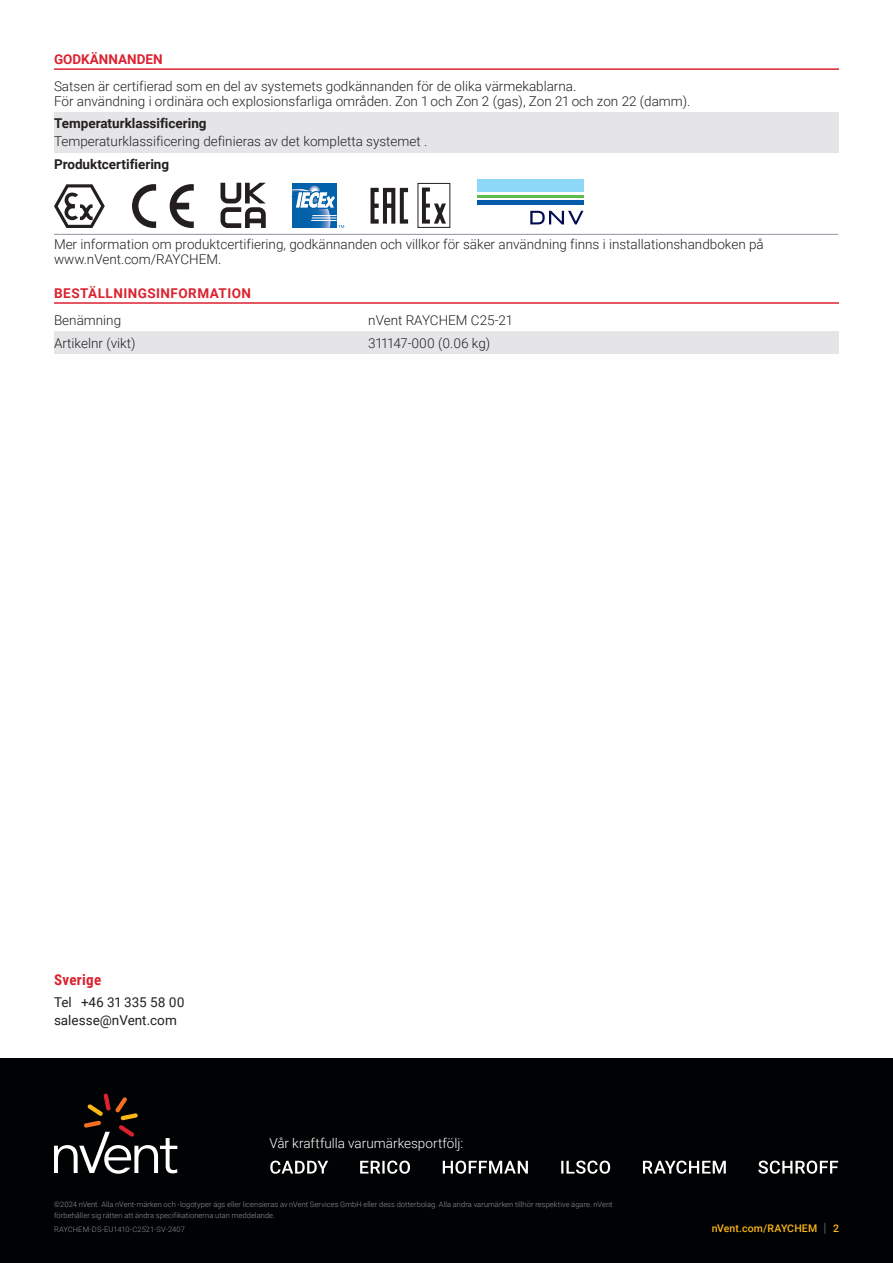
<style>
.page{position:relative;width:893px;height:1263px;background:#fff}
.page>*{position:absolute;margin:0;border:0;box-sizing:border-box;transform-origin:0 0}
.t1{font:700 15px "Roboto Condensed";letter-spacing:.02em;color:#db2230}
.Table_Text{font:300 13.5px/15.8px "Roboto";color:#231f20}
.Bodytext_1{font:300 13.5px "Roboto";color:#231f20}
.Bodytext_2{font:300 13.5px "Roboto";color:#231f20}
.Subhead_L-2{font:700 13.5px "Roboto";color:#231f20}
.t2{font:300 13.5px "Roboto";color:#fff}
.t3{font:13.5px/18px "Roboto";color:#231f20}
.Subhead{font:700 13.5px "Roboto";letter-spacing:.035em;color:#db2230}
.Subhead-2{font:700 13.5px "Roboto";color:#db2230}
.t4{font:500 10.5px "Roboto";letter-spacing:.015em;color:#fcb615}
.t5{font:300 7.5px/10.5px "Roboto";letter-spacing:.01em;color:#8f959e}
.s1{font-weight:300;font-size:12.6px;color:#8f959e}
</style>
<div class="page">
<div style="left:0;top:1058px;width:893px;height:205px;background:#010203"></div>
<svg style="left:54px;top:1093px;width:123px;height:81px"></svg>
<svg style="left:270px;top:1160px;width:568px;height:14px"></svg>
<hr style="left:54px;top:68px;width:785px;height:2px;background:#db2230">
<hr style="left:54px;top:302px;width:785px;height:2px;background:#db2230">
<div style="left:54px;top:112px;width:784px;height:40px;background:#e5e5e8"></div>
<hr style="left:54px;top:234px;width:784px;height:1px;background:#8f959e">
<svg style="left:54px;top:184px;width:51px;height:44px"></svg>
<svg style="left:132px;top:184px;width:24px;height:44px"></svg>
<svg style="left:170px;top:184px;width:24px;height:44px"></svg>
<svg style="left:220px;top:183px;width:46px;height:45px"></svg>
<svg style="left:292px;top:184px;width:52px;height:44px"></svg>
<svg style="left:371px;top:188px;width:37px;height:36px"></svg>
<svg style="left:422px;top:188px;width:24px;height:36px"></svg>
<div style="left:418px;top:183px;width:32px;height:45px;border:1px solid #231f20"></div>
<div style="left:477px;top:179px;width:106px;height:13px;background:#8dd7f7"></div>
<hr style="left:477px;top:196px;width:106px;height:2px;background:#5fbb4e">
<hr style="left:477px;top:200px;width:106px;height:4px;background:#015aaa">
<svg style="left:530px;top:211px;width:53px;height:13px"></svg>
<div style="left:54px;top:331px;width:785px;height:23px;background:#e5e5e8"></div>
<p class="Subhead-2" style="left:54px;top:50px;width:110px">GODKÄNNANDEN</p>
<p class="Table_Text" style="left:54px;top:77px;width:524px">Satsen är certifierad som en del av systemets godkännanden för de olika värmekablarna.</p>
<p class="Table_Text" style="left:54px;top:93px;width:638px">För användning i ordinära och explosionsfarliga områden. Zon 1 och Zon 2 (gas), Zon 21 och zon 22 (damm).</p>
<p class="Subhead_L-2" style="left:54px;top:114px;width:154px">Temperaturklassificering</p>
<p class="Bodytext_2" style="left:54px;top:132px;width:375px">Temperaturklassificering definieras av det kompletta systemet .</p>
<p class="Subhead_L-2" style="left:54px;top:155px;width:117px">Produktcertifiering</p>
<p class="Table_Text" style="left:54px;top:236px;width:711px">Mer information om produktcertifiering, godkännanden och villkor för säker användning finns i installationshandboken på www.nVent.com/RAYCHEM.</p>
<p class="Subhead" style="left:54px;top:284px;width:198px">BESTÄLLNINGSINFORMATION</p>
<p class="Bodytext_1" style="left:54px;top:310px;width:69px">Benämning</p>
<p class="Bodytext_1" style="left:368px;top:310px;width:145px">nVent RAYCHEM C25-21</p>
<p class="Bodytext_1" style="left:54px;top:333px;width:83px">Artikelnr (vikt)</p>
<p class="Bodytext_1" style="left:368px;top:333px;width:124px">311147-000 (0.06 kg)</p>
<p class="t1" style="left:54px;top:969px;width:49px">Sverige</p>
<p class="t3" style="left:54px;top:992px;width:132px">Tel +46 31 335 58 00 salesse@nVent.com</p>
<p class="t2" style="left:269px;top:1134px;width:195px">Vår kraftfulla varumärkesportfölj:</p>
<p class="t5" style="left:54px;top:1199px;width:560px">©2024 nVent. Alla nVent-märken och -logotyper ägs eller licensieras av nVent Services GmbH eller dess dotterbolag. Alla andra varumärken tillhör respektive ägare. nVent förbehåller sig rätten att ändra specifikationerna utan meddelande.</p>
<p class="t5" style="left:54px;top:1224px;width:132px">RAYCHEM-DS-EU1410-C2521-SV-2407</p>
<p class="t4" style="left:712px;top:1221px;width:129px">nVent.com/RAYCHEM <span class="s1">|</span> 2</p>
</div>
